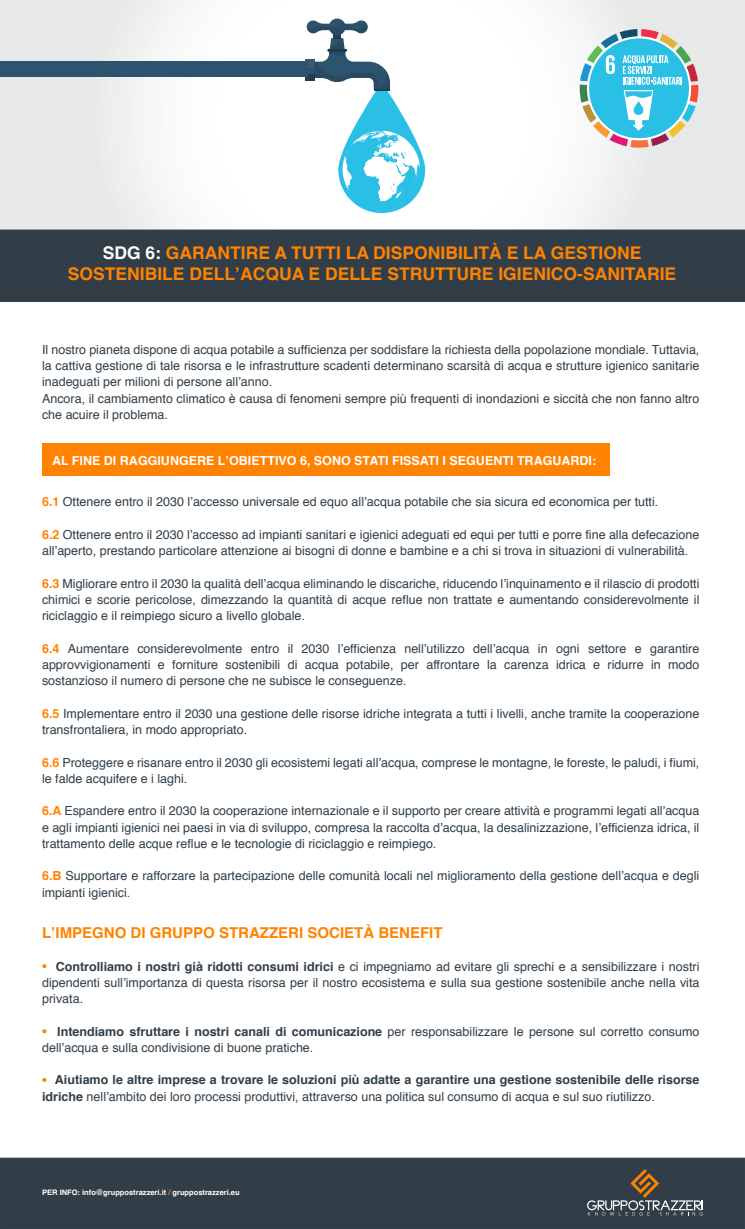
<style>
.page{position:relative;width:745px;height:1229px;background:#fff}
.page>*{position:absolute;margin:0;border:0;box-sizing:border-box;transform-origin:0 0}
.t1{font:700 17.5px/21px "Helvetica";color:#ff8200;text-align:center}
.t2{font:700 15px "Helvetica";color:#ff8200}
.t3{font:12.5px/16.2px "Helvetica";color:#313e48}
.t4{font:700 12.5px/16.2px "Helvetica";color:#313e48}
.t5{font:700 12.5px "Helvetica";color:#fff}
.t6{font:700 7.5px "Helvetica";color:#fff}
.s1{color:#fff}
.s2{font-weight:700;color:#ff8200}
.s3{color:#ff8200}
.s4{font-weight:700}
.s5{font-weight:400;color:#ff8200}
.s6{font-weight:400}
</style>
<div class="page">
<div style="left:0;top:0;width:744px;height:237px;background:linear-gradient(to right,#f5f6f5,#f5f6f5)"></div>
<svg style="left:579px;top:29px;width:119px;height:119px"></svg>
<svg style="left:42px;top:964px;width:5px;height:5px"></svg>
<svg style="left:42px;top:1029px;width:5px;height:5px"></svg>
<svg style="left:42px;top:1078px;width:5px;height:4px"></svg>
<div style="left:0;top:1158px;width:744px;height:71px;background:#313e48;border:1px solid #313e48"></div>
<svg style="left:587px;top:1169px;width:115px;height:46px"></svg>
<div style="left:0;top:230px;width:744px;height:71px;background:#313e48"></div>
<svg style="left:338px;top:82px;width:87px;height:131px"></svg>
<svg style="left:342px;top:131px;width:77px;height:74px"></svg>
<div style="left:374px;top:86px;width:15px;height:5px;background:#1e3d52"></div>
<div style="left:305px;top:59px;width:9px;height:21px;background:#1e3d52"></div>
<div style="left:305px;top:59px;width:9px;height:7px;background:#3b596d"></div>
<svg style="left:306px;top:20px;width:84px;height:69px"></svg>
<div style="left:0;top:61px;width:308px;height:16px;background:#2d546f"></div>
<div style="left:42px;top:443px;width:567px;height:33px;background:#ff8200"></div>
<h1 class="t1" style="left:68px;top:243px;width:609px"><span class="s1">SDG 6:</span> GARANTIRE A TUTTI LA DISPONIBILITÀ E LA GESTIONE<br>SOSTENIBILE DELL’ACQUA E DELLE STRUTTURE IGIENICO-SANITARIE</h1>
<p class="t3" style="left:42px;top:342px;width:658px">Il nostro pianeta dispone di acqua potabile a sufficienza per soddisfare la richiesta della popolazione mondiale. Tuttavia, la cattiva gestione di tale risorsa e le infrastrutture scadenti determinano scarsità di acqua e strutture igienico sanitarie inadeguati per milioni di persone all’anno.<br>Ancora, il cambiamento climatico è causa di fenomeni sempre più frequenti di inondazioni e siccità che non fanno altro che acuire il problema.</p>
<p class="t5" style="left:52px;top:450px;width:545px">AL FINE DI RAGGIUNGERE L’OBIETTIVO 6, SONO STATI FISSATI I SEGUENTI TRAGUARDI:</p>
<p class="t3" style="left:42px;top:494px;width:617px"><span class="s2">6.1</span> Ottenere entro il 2030 l’accesso universale ed equo all’acqua potabile che sia sicura ed economica per tutti.</p>
<p class="t3" style="left:42px;top:527px;width:658px"><span class="s2">6.2</span> Ottenere entro il 2030 l’accesso ad impianti sanitari e igienici adeguati ed equi per tutti e porre fine alla defecazione all’aperto, prestando particolare attenzione ai bisogni di donne e bambine e a chi si trova in situazioni di vulnerabilità.</p>
<p class="t3" style="left:42px;top:575px;width:658px;text-align:justify"><span class="s2">6.3</span> Migliorare entro il 2030 la qualità dell’acqua eliminando le discariche, riducendo l’inquinamento e il rilascio di prodotti chimici e scorie pericolose, dimezzando la quantità di acque reflue non trattate e aumentando considerevolmente il riciclaggio e il reimpiego sicuro a livello globale.</p>
<p class="t3" style="left:42px;top:640px;width:658px;text-align:justify"><span class="s2">6.4</span> Aumentare considerevolmente entro il 2030 l’efficienza nell’utilizzo dell’acqua in ogni settore e garantire approvvigionamenti e forniture sostenibili di acqua potabile, per affrontare la carenza idrica e ridurre in modo sostanzioso il numero di persone che ne subisce le conseguenze.</p>
<p class="t3" style="left:42px;top:705px;width:658px"><span class="s2">6.5</span> Implementare entro il 2030 una gestione delle risorse idriche integrata a tutti i livelli, anche tramite la cooperazione transfrontaliera, in modo appropriato.</p>
<p class="t3" style="left:42px;top:754px;width:658px"><span class="s2">6.6</span> Proteggere e risanare entro il 2030 gli ecosistemi legati all’acqua, comprese le montagne, le foreste, le paludi, i fiumi, le falde acquifere e i laghi.</p>
<p class="t3" style="left:42px;top:803px;width:658px;text-align:justify"><span class="s2">6.A</span> Espandere entro il 2030 la cooperazione internazionale e il supporto per creare attività e programmi legati all’acqua e agli impianti igienici nei paesi in via di sviluppo, compresa la raccolta d’acqua, la desalinizzazione, l’efficienza idrica, il trattamento delle acque reflue e le tecnologie di riciclaggio e reimpiego.</p>
<p class="t3" style="left:42px;top:868px;width:658px"><span class="s2">6.B</span> Supportare e rafforzare la partecipazione delle comunità locali nel miglioramento della gestione dell’acqua e degli impianti igienici.</p>
<p class="t2" style="left:42px;top:920px;width:402px">L’IMPEGNO DI GRUPPO STRAZZERI SOCIETÀ BENEFIT</p>
<p class="t3" style="left:42px;top:958px;width:658px;text-align:justify"><span class="s3">•</span> <span class="s4">Controlliamo i nostri già ridotti consumi idrici</span> e ci impegniamo ad evitare gli sprechi e a sensibilizzare i nostri dipendenti sull’importanza di questa risorsa per il nostro ecosistema e sulla sua gestione sostenibile anche nella vita privata.</p>
<p class="t3" style="left:42px;top:1023px;width:658px"><span class="s3">•</span> <span class="s4">Intendiamo sfruttare i nostri canali di comunicazione</span> per responsabilizzare le persone sul corretto consumo dell’acqua e sulla condivisione di buone pratiche.</p>
<p class="t4" style="left:42px;top:1072px;width:658px"><span class="s5">•</span> Aiutiamo le altre imprese a trovare le soluzioni più adatte a garantire una gestione sostenibile delle risorse idriche <span class="s6">nell’ambito dei loro processi produttivi, attraverso una politica sul consumo di acqua e sul suo riutilizzo.</span></p>
<p class="t6" style="left:42px;top:1185px;width:199px">PER INFO: info@gruppostrazzeri.it <span class="s3">/</span> gruppostrazzeri.eu</p>
</div>
